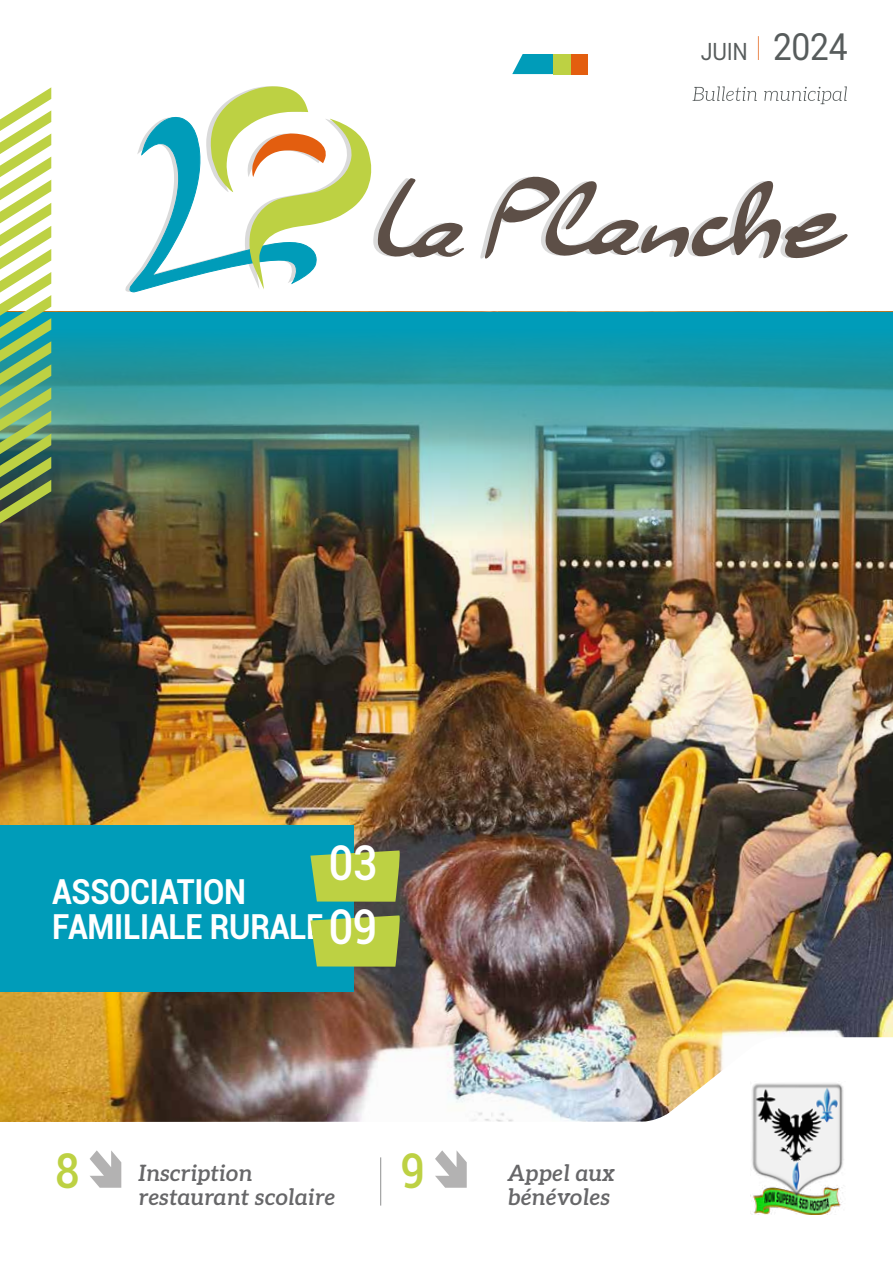
<style>
.page{position:relative;width:893px;height:1263px;background:#fff}
.page>*{position:absolute;margin:0;border:0;box-sizing:border-box;transform-origin:0 0}
.t1{font:500 48px "Roboto";color:#bdd143;scale:.9 1}
.t2{font:500 48px "Roboto";color:#fff;scale:.9 1}
.t3{font:700 34.5px/34.5px "Roboto";letter-spacing:-.01em;color:#fff;scale:.9 1}
.t4{font:24px "Roboto";color:#575c5c;scale:.9 1}
.t5{font:italic 600 22.5px/24px "Aleo";color:#676769}
.s1{font-weight:100;font-size:33.6px;color:#e35e0f}
.s2{font-size:37.35px}
.s3{font-weight:500;font-size:48px}
</style>
<div class="page">
<img style="left:0;top:778px;width:893px;height:259px">
<img style="left:0;top:312px;width:893px;height:466px">
<svg style="left:480px;top:176px;width:368px;height:83px"></svg>
<svg style="left:125px;top:86px;width:339px;height:206px"></svg>
<img style="left:0;top:1037px;width:893px;height:125px">
<svg style="left:0;top:87px;width:51px;height:436px"></svg>
<svg style="left:435px;top:1150px;width:32px;height:38px"></svg>
<svg style="left:90px;top:1150px;width:31px;height:38px"></svg>
<hr style="left:380px;top:1157px;width:1px;height:48px;background:#8e8f90">
<img style="left:751px;top:1082px;width:99px;height:132px">
<div style="left:0;top:825px;width:354px;height:167px;background:#009cb9"></div>
<svg style="left:310px;top:915px;width:91px;height:52px;background:#a7c54c"></svg>
<svg style="left:310px;top:850px;width:91px;height:52px;background:#a7c54c"></svg>
<svg style="left:692px;top:87px;width:155px;height:17px"></svg>
<svg style="left:512px;top:54px;width:41px;height:20px"></svg>
<div style="left:570px;top:54px;width:18px;height:20px;background:#e35e0f"></div>
<div style="left:553px;top:54px;width:17px;height:20px;background:#bdd143"></div>
<p class="t4" style="left:701px;top:35px;width:165px">JUIN <span class="s1">I</span> <span class="s2">2024</span></p>
<h1 class="t2" style="left:329px;top:829px;width:56px">03</h1>
<h2 class="t3" style="left:52px;top:873px;width:363px">ASSOCIATION<br>FAMILIALE RURALE <span class="s3">09</span></h2>
<h1 class="t1" style="left:55px;top:1137px;width:29px">8</h1>
<p class="t5" style="left:139px;top:1160px;width:198px">Inscription restaurant scolaire</p>
<h1 class="t1" style="left:401px;top:1137px;width:29px">9</h1>
<p class="t5" style="left:508px;top:1160px;width:109px">Appel aux bénévoles</p>
</div>
